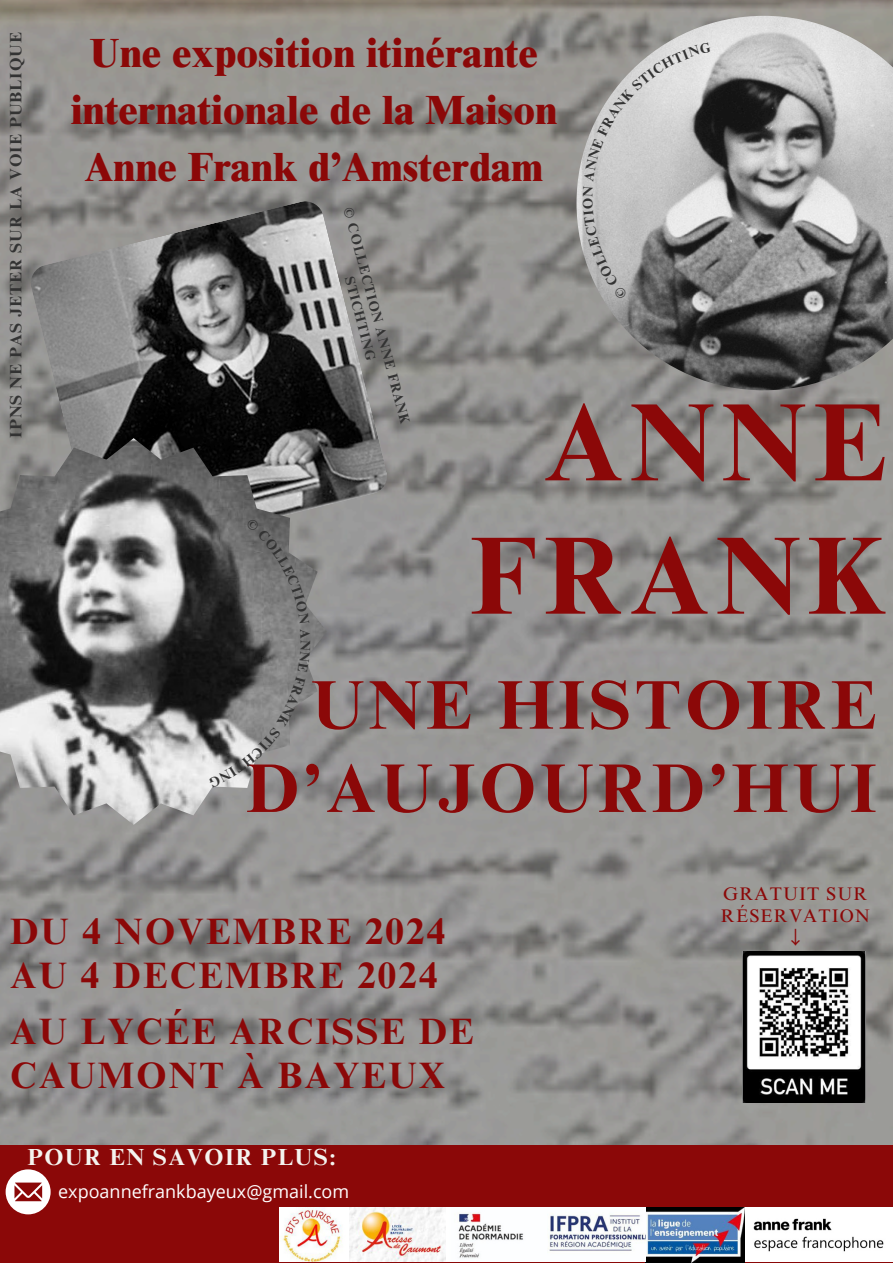
<style>
.page{position:relative;width:893px;height:1263px;background:#fff}
.page>*{position:absolute;margin:0;border:0;box-sizing:border-box;transform-origin:0 0}
.t1{font:700 110.4px/133.4px "Times NRMT Pro";letter-spacing:.06em;color:#8b0808;text-align:right}
.t2{font:700 69px/83.2px "Times NRMT Pro";letter-spacing:.06em;color:#8b0808;text-align:right}
.t3{font:800 40.8px/57.2px "Times NRMT Pro";color:#8b0808;text-align:center}
.t4{font:700 36.75px/44.4px "Times NRMT Pro";letter-spacing:.06em;color:#8b0808}
.t5{font:700 23.25px "Times NRMT Pro";letter-spacing:.06em;color:#f4f3ef}
.t6{font:18.23px/21.9px "Times NRMT Pro";letter-spacing:.06em;color:#8b0808}
.t7{font:18.23px "Noto Sans CJ Ksc";color:#8b0808}
.t8{font:18px "Open Sans";color:#fff}
.t9{font:700 16.5px "Times NRMT Pro";letter-spacing:.06em;color:#333}
.t10{font:700 13.8px/16.6px "Times NRMT Pro";color:#333;text-align:center}
</style>
<div class="page">
<img style="left:0;top:0;width:893px;height:1146px">
<div style="left:0;top:1146px;width:893px;height:117px;background:#8b0808"></div>
<img style="left:30px;top:201px;width:358px;height:357px">
<img style="left:0;top:438px;width:327px;height:387px">
<img style="left:576px;top:16px;width:317px;height:374px">
<svg style="left:6px;top:1169px;width:45px;height:45px"></svg>
<img style="left:407px;top:1207px;width:486px;height:55px">
<img style="left:279px;top:1207px;width:167px;height:54px">
<img style="left:742px;top:951px;width:123px;height:151px">
<svg style="left:582px;top:42px;width:129px;height:258px;background:#b1b0b0"></svg>
<svg style="left:208px;top:517px;width:102px;height:271px;background:#6e6e6e"></svg>
<p class="t9" style="left:10px;top:438px;width:407px;rotate:-90deg">IPNS NE PAS JETER SUR LA VOIE PUBLIQUE</p>
<p class="t3" style="left:71px;top:29px;width:488px">Une exposition itinérante internationale de la Maison<br>Anne Frank d’Amsterdam</p>
<p class="t10" style="left:354px;top:207px;width:224px;rotate:75deg">© COLLECTION ANNE FRANK<br>STICHTING</p>
<h2 class="t1" style="left:470px;top:390px;width:418px">ANNE<br>FRANK</h2>
<h4 class="t2" style="left:246px;top:672px;width:632px">UNE HISTOIRE<br>D’AUJOURD’HUI</h4>
<h4 class="t4" style="left:10px;top:913px;width:436px">DU 4 NOVEMBRE 2024<br>AU 4 DECEMBRE 2024</h4>
<p class="t4" style="left:10px;top:1014px;width:465px">AU LYCÉE ARCISSE DE<br>CAUMONT À BAYEUX</p>
<p class="t5" style="left:27px;top:1148px;width:310px">POUR EN SAVOIR PLUS:</p>
<h5 class="t8" style="left:58px;top:1179px;width:292px">expoannefrankbayeux@gmail.com</h5>
<p class="t6" style="left:721px;top:885px;width:151px">GRATUIT SUR<br>RÉSERVATION</p>
<p class="t7" style="left:786px;top:922px;width:20px">↓</p>
</div>
